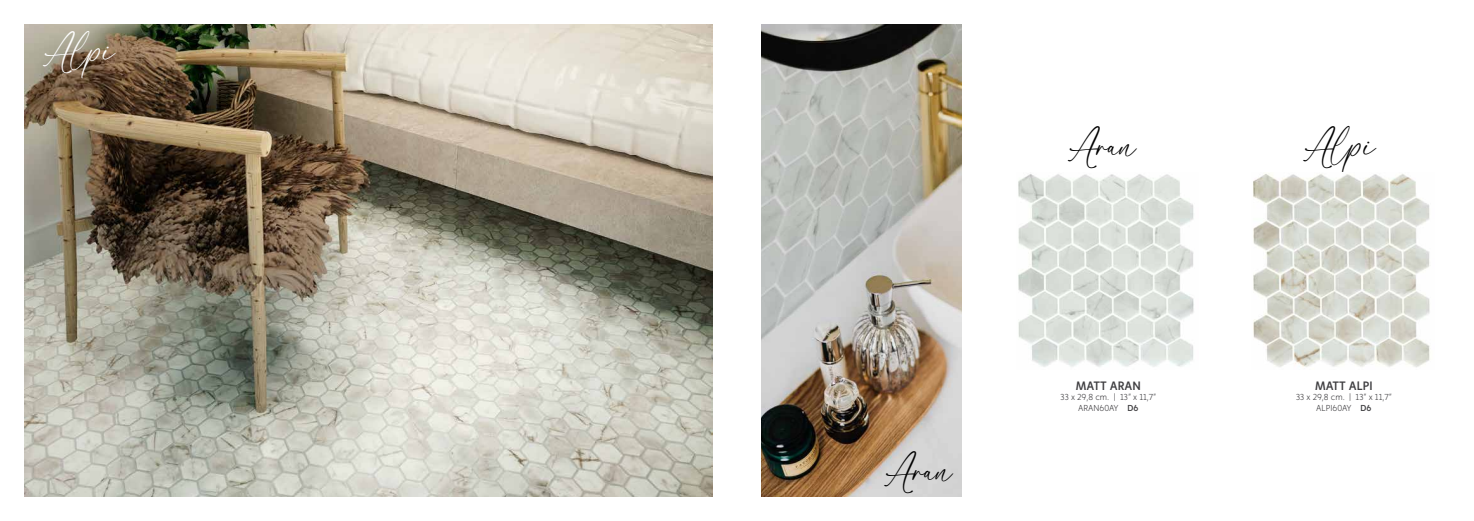
<style>
.page{position:relative;width:1474px;height:521px;background:#fff}
.page>*{position:absolute;margin:0;border:0;box-sizing:border-box;transform-origin:0 0}
.t1{font:42px "Hamilton";color:#000}
.t2{font:42px "Hamilton";color:#fff}
.t3{font:500 12.25px "Faricy New";color:#3e3d40}
.t4{font:300 8.75px/10.5px "Faricy New";color:#3e3d40;text-align:center}
.s1{font-weight:500}
</style>
<div class="page">
<img style="left:25px;top:25px;width:687px;height:471px">
<img style="left:1253px;top:173px;width:177px;height:195px">
<img style="left:1018px;top:174px;width:176px;height:193px">
<img style="left:761px;top:25px;width:200px;height:471px">
<h1 class="t2" style="left:44px;top:21px;width:72px">Alpi</h1>
<h1 class="t1" style="left:885px;top:441px;width:69px">Aran</h1>
<h1 class="t1" style="left:1068px;top:116px;width:69px">Aran</h1>
<h2 class="t3" style="left:1075px;top:378px;width:66px">MATT ARAN</h2>
<p class="t4" style="left:1060px;top:392px;width:97px">33 x 29,8 cm. | 13” x 11,7”<br>ARAN60AY <span class="s1">D6</span></p>
<h1 class="t1" style="left:1304px;top:116px;width:72px">Alpi</h1>
<h2 class="t3" style="left:1314px;top:378px;width:59px">MATT ALPI</h2>
<p class="t4" style="left:1295px;top:392px;width:97px">33 x 29,8 cm. | 13” x 11,7”<br>ALPI60AY <span class="s1">D6</span></p>
</div>
